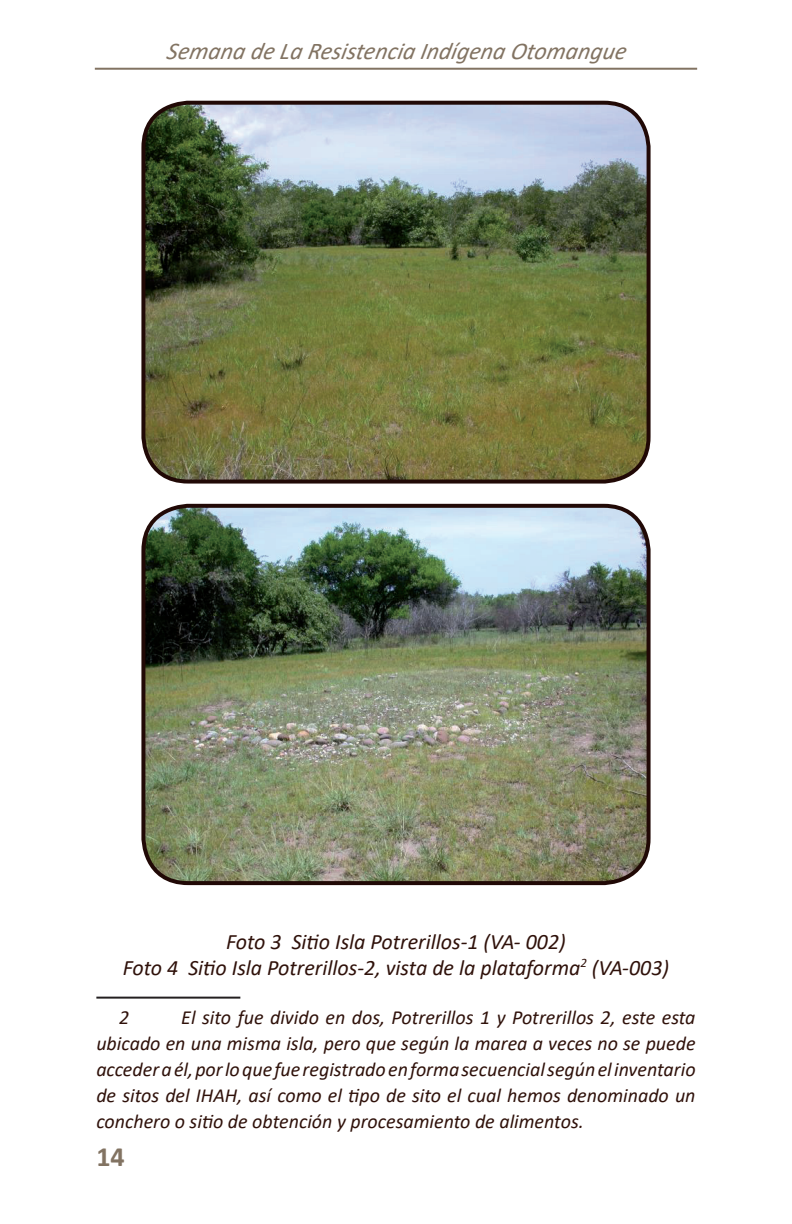
<style>
.page{position:relative;width:792px;height:1224px;background:#fff}
.page>*{position:absolute;margin:0;border:0;box-sizing:border-box;transform-origin:0 0}
.t1{font:700 28px "Calibri";color:#827362}
.t2{font:italic 24px "Calibri";color:#827362}
.t3{font:italic 22px/26px "Calibri";letter-spacing:-.01em;color:#2f110a;text-align:center}
.t4{font:italic 20px/26px "Calibri";color:#2f110a;text-align:justify}
</style>
<div class="page">
<hr style="left:95px;top:68px;width:602px;height:2px;background:#827362">
<hr style="left:96px;top:997px;width:144px;height:2px;background:#231f20">
<img style="left:144px;top:103px;width:504px;height:378px">
<div style="left:141px;top:101px;width:510px;height:383px;border:4px solid #210906;border-radius:45px"></div>
<img style="left:144px;top:506px;width:504px;height:377px">
<div style="left:141px;top:504px;width:510px;height:381px;border:4px solid #210906;border-radius:45px"></div>
<p class="t2" style="left:166px;top:34px;width:466px">Semana de La Resistencia Indígena Otomangue</p>
<p class="t3" style="left:123px;top:927px;width:548px">Foto 3 Sitio Isla Potrerillos-1 (VA- 002)<br>Foto 4 Sitio Isla Potrerillos-2, vista de la plataforma<sup>2</sup> (VA-003)</p>
<p class="t4" style="left:119px;top:1003px;width:12px">2</p>
<p class="t4" style="left:96px;top:1003px;width:601px;text-indent:85px">El sito fue divido en dos, Potrerillos 1 y Potrerillos 2, este esta ubicado en una misma isla, pero que según la marea a veces no se puede acceder a él, por lo que fue registrado en forma secuencial según el inventario de sitos del IHAH, así como el tipo de sito el cual hemos denominado un conchero o sitio de obtención y procesamiento de alimentos.</p>
<h1 class="t1" style="left:96px;top:1137px;width:30px">14</h1>
</div>
